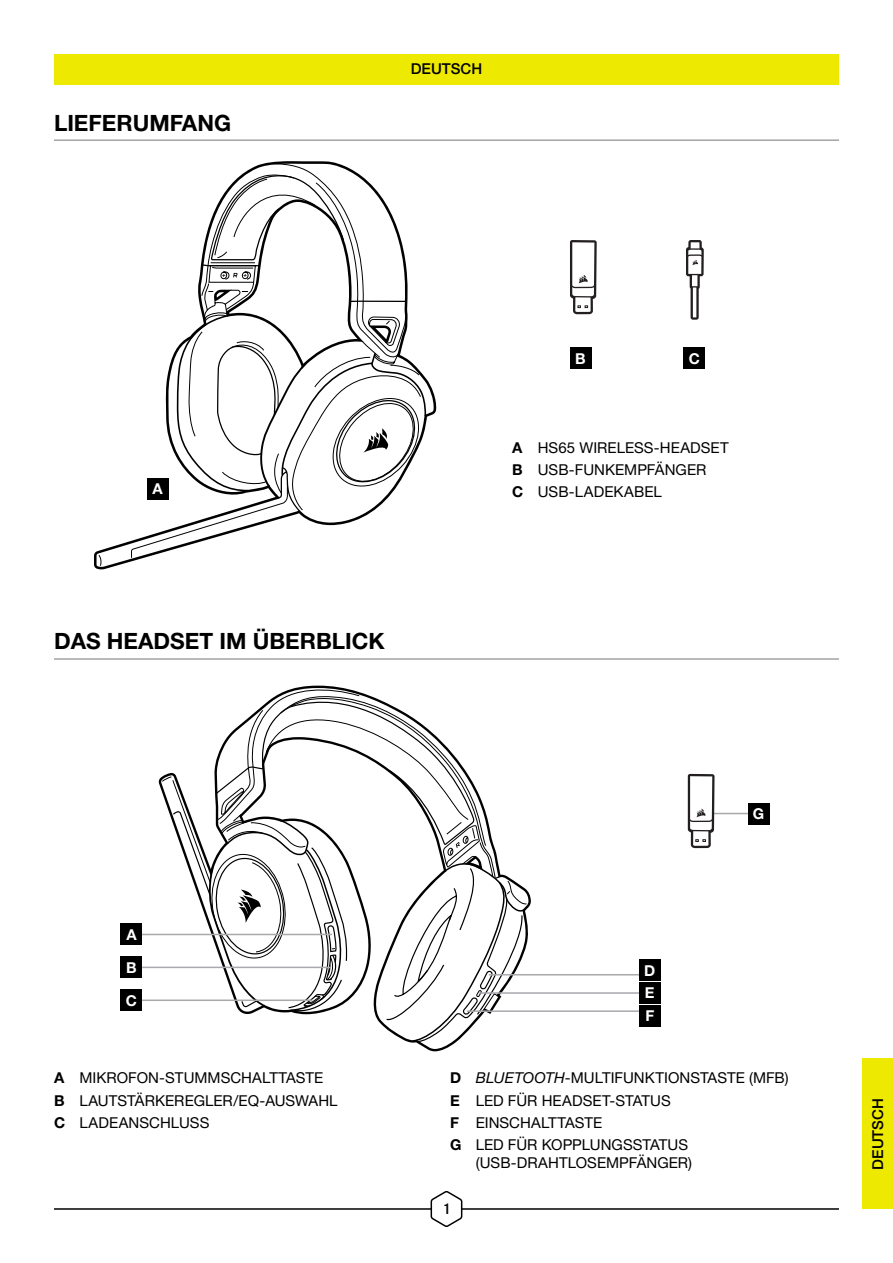
<style>
.page{position:relative;width:893px;height:1263px;background:#fff}
.page>*{position:absolute;margin:0;border:0;box-sizing:border-box;transform-origin:0 0}
.t1{font:700 22.5px "Helvetica Neue LT Pro";color:#000}
.t2{font:15px/22.2px "Helvetica Neue LT Pro";color:#000}
.t3{font:500 15px "Helvetica Neue LT Pro";color:#000}
.t4{font:700 15px/22.6px "Helvetica Neue LT Pro";color:#fff;text-align:justify}
.t5{font:15px "Bebas Neue Pro Sm E Bd";color:#000}
.s1{font-weight:700}
.s2{font-style:italic}
</style>
<div class="page">
<div style="left:54px;top:54px;width:785px;height:30px;background:#eee900"></div>
<hr style="left:54px;top:1208px;width:785px;height:2px;background:#000">
<div style="left:863px;top:1059px;width:30px;height:150px;background:#eee900"></div>
<svg style="left:430px;top:1191px;width:33px;height:36px"></svg>
<svg style="left:161px;top:689px;width:367px;height:353px"></svg>
<hr style="left:142px;top:934px;width:190px;height:1px;background:#a7a9ac">
<hr style="left:142px;top:967px;width:189px;height:1px;background:#a7a9ac">
<hr style="left:479px;top:992px;width:160px;height:2px;background:#a7a9ac">
<hr style="left:467px;top:1010px;width:172px;height:2px;background:#a7a9ac">
<hr style="left:489px;top:974px;width:150px;height:1px;background:#a7a9ac">
<hr style="left:706px;top:813px;width:42px;height:1px;background:#a7a9ac">
<hr style="left:142px;top:999px;width:170px;height:2px;background:#a7a9ac">
<svg style="left:688px;top:774px;width:27px;height:74px"></svg>
<svg style="left:570px;top:240px;width:27px;height:74px"></svg>
<svg style="left:686px;top:240px;width:18px;height:80px"></svg>
<svg style="left:98px;top:373px;width:272px;height:194px"></svg>
<svg style="left:176px;top:163px;width:251px;height:350px"></svg>
<hr style="left:54px;top:139px;width:785px;height:2px;background:#a4a3a3">
<div style="left:147px;top:478px;width:21px;height:22px;background:#000"></div>
<div style="left:570px;top:348px;width:21px;height:21px;background:#000"></div>
<div style="left:684px;top:348px;width:21px;height:21px;background:#000"></div>
<hr style="left:54px;top:658px;width:785px;height:2px;background:#a4a3a3">
<div style="left:121px;top:957px;width:21px;height:21px;background:#000"></div>
<div style="left:121px;top:924px;width:21px;height:21px;background:#000"></div>
<div style="left:121px;top:990px;width:21px;height:21px;background:#000"></div>
<div style="left:639px;top:960px;width:21px;height:21px;background:#000"></div>
<div style="left:639px;top:982px;width:21px;height:22px;background:#000"></div>
<div style="left:639px;top:1005px;width:21px;height:21px;background:#000"></div>
<div style="left:748px;top:803px;width:21px;height:21px;background:#000"></div>
<h1 class="t1" style="left:54px;top:108px;width:179px">LIEFERUMFANG</h1>
<p class="t3" style="left:411px;top:60px;width:73px">DEUTSCH</p>
<p class="t4" style="left:153px;top:477px;width:12px">A</p>
<h1 class="t1" style="left:54px;top:627px;width:332px">DAS HEADSET IM ÜBERBLICK</h1>
<p class="t4" style="left:126px;top:923px;width:12px">A</p>
<p class="t4" style="left:126px;top:956px;width:12px">B</p>
<p class="t4" style="left:126px;top:988px;width:13px">C</p>
<p class="t4" style="left:575px;top:346px;width:12px">B</p>
<p class="t4" style="left:689px;top:346px;width:13px">C</p>
<p class="t2" style="left:512px;top:436px;width:218px"><span class="s1">A</span> HS65 WIRELESS-HEADSET<br><span class="s1">B</span> USB-FUNKEMPFÄNGER<br><span class="s1">C</span> USB-LADEKABEL</p>
<p class="t4" style="left:644px;top:959px;width:13px">D E F</p>
<p class="t4" style="left:753px;top:802px;width:13px">G</p>
<p class="t2" style="left:54px;top:1066px;width:285px"><span class="s1">A</span> MIKROFON-STUMMSCHALTTASTE<br><span class="s1">B</span> LAUTSTÄRKEREGLER/EQ-AUSWAHL<br><span class="s1">C</span> LADEANSCHLUSS</p>
<p class="t2" style="left:450px;top:1066px;width:340px"><span class="s1">D</span> <span class="s2">BLUETOOTH</span>-MULTIFUNKTIONSTASTE (MFB)<br><span class="s1">E</span> LED FÜR HEADSET-STATUS<br><span class="s1">F</span> EINSCHALTTASTE<br><span class="s1">G</span> LED FÜR KOPPLUNGSSTATUS</p>
<p class="t2" style="left:476px;top:1151px;width:218px">(USB-DRAHTLOSEMPFÄNGER)</p>
<p class="t5" style="left:443px;top:1200px;width:8px">1</p>
<p class="t3" style="left:869px;top:1169px;width:73px;rotate:-90deg">DEUTSCH</p>
</div>
